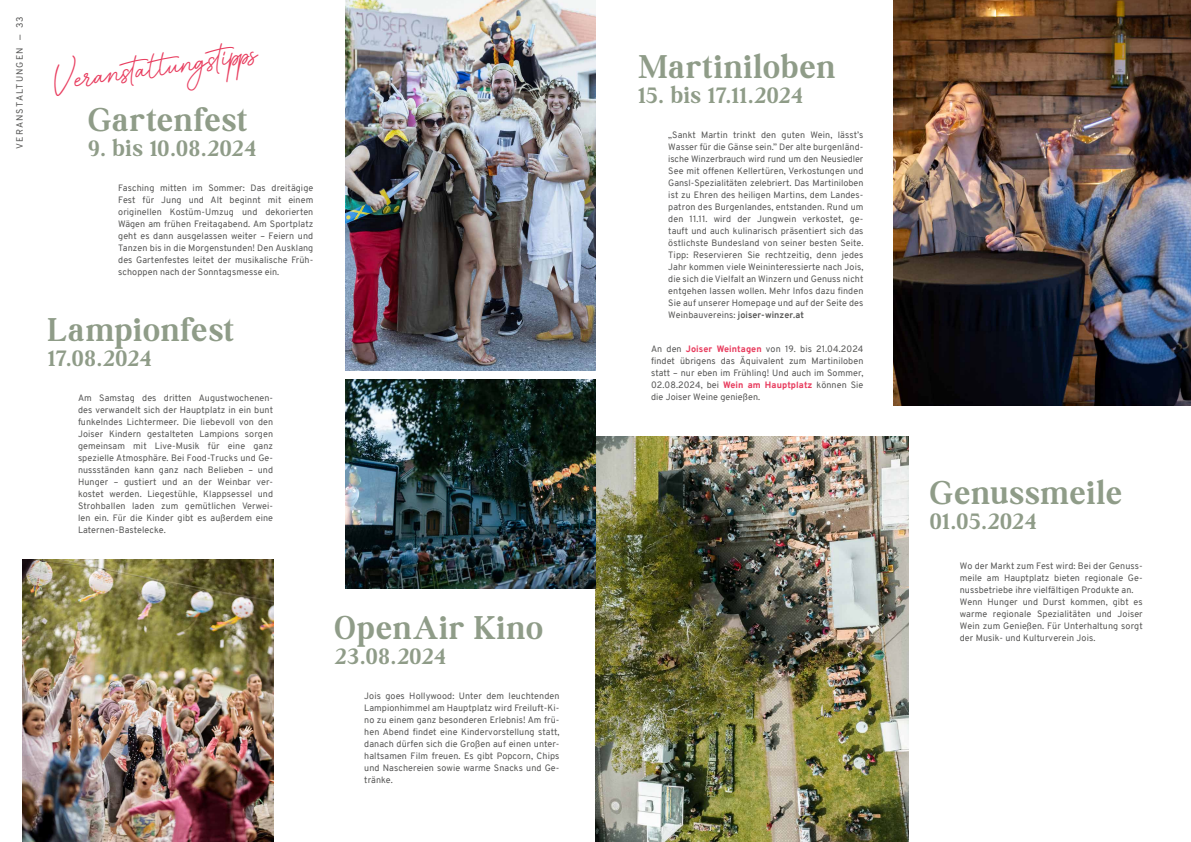
<style>
.page{position:relative;width:1191px;height:842px;background:#fff}
.page>*{position:absolute;margin:0;border:0;box-sizing:border-box;transform-origin:0 0}
.t1{font:700 37.8px "Kalista Script";color:#e83c5e}
.t2{font:500 35.2px "Boston Angel";letter-spacing:.045em;color:#8f9c88}
.t3{font:500 25px "Boston Angel";letter-spacing:.045em;color:#8f9c88}
.t4{font:9px/12px "Overpass";letter-spacing:.01em;color:#575756;text-align:justify}
.t5{font:9px "Overpass";letter-spacing:.12em;color:#575756}
.s1{font-weight:700}
.s2{font-weight:800;color:#e83c5e}
</style>
<div class="page">
<img style="left:893px;top:0;width:298px;height:405px">
<img style="left:346px;top:0;width:249px;height:370px">
<img style="left:595px;top:437px;width:314px;height:405px">
<img style="left:346px;top:379px;width:249px;height:210px">
<img style="left:23px;top:559px;width:250px;height:283px">
<p class="t5" style="left:13px;top:149px;width:134px;rotate:-90deg">VERANSTALTUNGEN — 33</p>
<h1 class="t1" style="left:50px;top:54px;width:207px;rotate:-8deg">Ver an staltungstipp s</h1>
<h2 class="t2" style="left:88px;top:98px;width:160px">Gartenfest</h2>
<h3 class="t3" style="left:88px;top:133px;width:168px">9. bis 10.08.2024</h3>
<p class="t4" style="left:118px;top:181px;width:197px">Fasching mitten im Sommer: Das dreitägige Fest für Jung und Alt beginnt mit einem originellen Kostüm-Umzug und dekorierten Wägen am frühen Freitagabend. Am Sportplatz geht es dann ausgelassen weiter – Feiern und Tanzen bis in die Morgenstunden! Den Ausklang des Gartenfestes leitet der musikalische Früh&shy;schoppen nach der Sonntagsmesse ein.</p>
<h2 class="t2" style="left:48px;top:308px;width:187px">Lampionfest</h2>
<h3 class="t3" style="left:48px;top:343px;width:104px">17.08.2024</h3>
<h2 class="t2" style="left:638px;top:46px;width:198px">Martiniloben</h2>
<h3 class="t3" style="left:638px;top:80px;width:165px">15. bis 17.11.2024</h3>
<p class="t4" style="left:668px;top:129px;width:197px">„Sankt Martin trinkt den guten Wein, lässt’s Wasser für die Gänse sein.” Der alte burgenländ&shy;ische Winzerbrauch wird rund um den Neusiedler See mit offenen Kellertüren, Verkostungen und Gansl-Spezialitäten zelebriert. Das Martiniloben ist zu Ehren des heiligen Martins, dem Landes&shy;patron des Burgenlandes, entstanden. Rund um den 11.11. wird der Jungwein verkostet, ge&shy;tauft und auch kulinarisch präsentiert sich das östlichste Bundesland von seiner besten Seite.<br>Tipp: Reservieren Sie rechtzeitig, denn jedes Jahr kommen viele Weininteressierte nach Jois, die sich die Vielfalt an Winzern und Genuss nicht entgehen lassen wollen. Mehr Infos dazu finden Sie auf unserer Homepage und auf der Seite des Weinbauvereins: <span class="s1">joiser-winzer.at</span></p>
<p class="t4" style="left:651px;top:343px;width:214px">An den <span class="s2">Joiser Weintagen</span> von 19. bis 21.04.2024 findet übrigens das Äquivalent zum Martiniloben statt – nur eben im Frühling! Und auch im Sommer, 02.08.2024, bei <span class="s2">Wein am Hauptplatz</span> können Sie</p>
<p class="t4" style="left:78px;top:392px;width:197px">Am Samstag des dritten Augustwochenen-</p>
<p class="t4" style="left:651px;top:391px;width:111px">die Joiser Weine genießen.</p>
<p class="t4" style="left:78px;top:404px;width:197px">des verwandelt sich der Hauptplatz in ein bunt funkelndes Lichtermeer. Die liebevoll von den Joiser Kindern gestalteten Lampions sorgen gemeinsam mit Live-Musik für eine ganz spezielle Atmosphäre. Bei Food-Trucks und Ge&shy;nussständen kann ganz nach Belieben – und Hunger – gustiert und an der Weinbar ver&shy;kostet werden. Liegestühle, Klappsessel und Strohballen laden zum gemütlichen Verwei&shy;len ein. Für die Kinder gibt es außerdem eine Laternen-Bastelecke.</p>
<h2 class="t2" style="left:334px;top:607px;width:210px">OpenAir Kino</h2>
<h3 class="t3" style="left:334px;top:641px;width:112px">23.08.2024</h3>
<p class="t4" style="left:364px;top:690px;width:197px">Jois goes Hollywood: Unter dem leuchtenden Lampionhimmel am Hauptplatz wird Freiluft-Ki&shy;no zu einem ganz besonderen Erlebnis! Am frü&shy;hen Abend findet eine Kindervorstellung statt, danach dürfen sich die Großen auf einen unter&shy;haltsamen Film freuen. Es gibt Popcorn, Chips und Naschereien sowie warme Snacks und Ge&shy;tränke.</p>
<h2 class="t2" style="left:930px;top:471px;width:193px">Genussmeile</h2>
<h3 class="t3" style="left:930px;top:506px;width:107px">01.05.2024</h3>
<p class="t4" style="left:959px;top:560px;width:184px;text-align:left">Wo der Markt zum Fest wird: Bei der Genuss&shy;meile am Hauptplatz bieten regionale Ge&shy;nussbetriebe ihre vielfältigen Produkte an.<br>Wenn Hunger und Durst kommen, gibt es warme regionale Spezialitäten und Joiser Wein zum Genießen. Für Unterhaltung sorgt der Musik- und Kulturverein Jois.</p>
</div>
